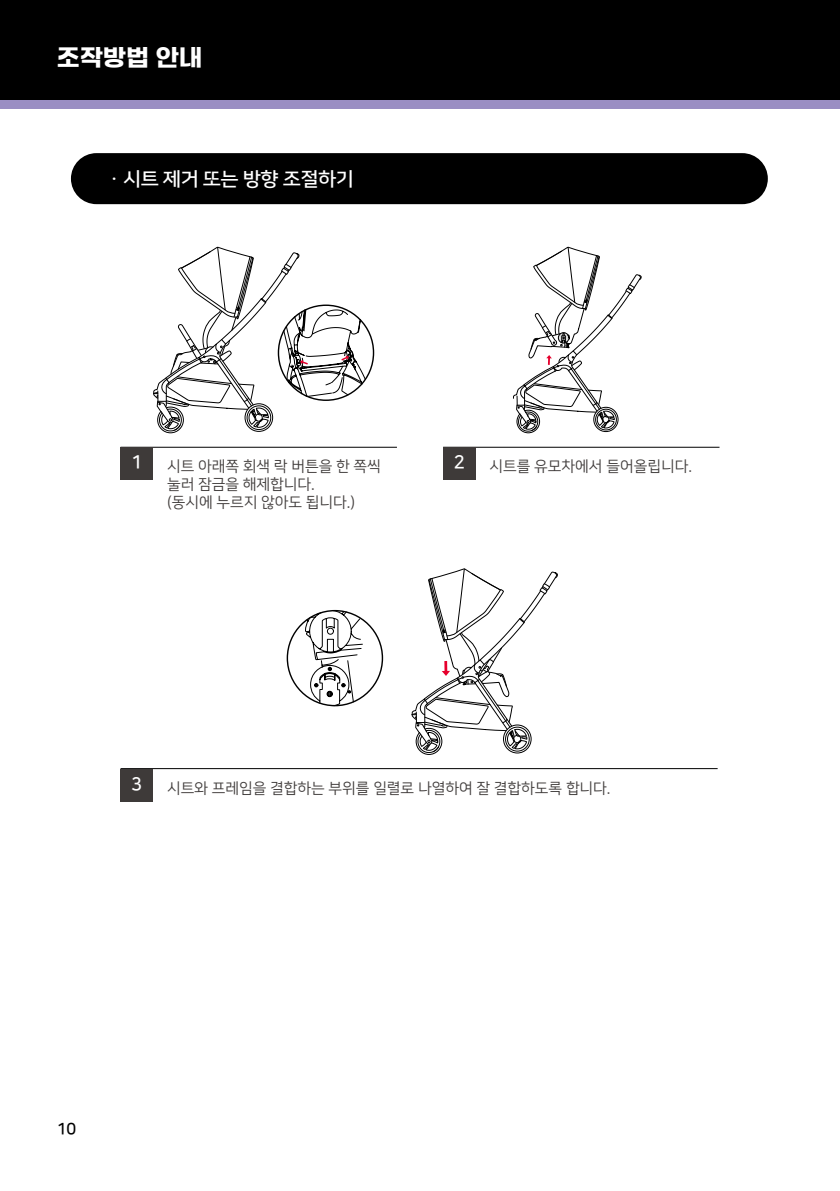
<style>
.page{position:relative;width:840px;height:1191px;background:#fff}
.page>*{position:absolute;margin:0;border:0;box-sizing:border-box;transform-origin:0 0}
.t1{font:24px "Gmarket Sans TTF Bold";color:#fff}
.t2{font:19px "Nanum Square B";letter-spacing:-.025em;color:#fff;scale:1.05 1}
.t3{font:18.4px "Nanum Square B";color:#fff}
.t4{font:16px "Nanum Square B";color:#000}
.t5{font:15px/18px "Nanum Square R";color:#3e3a39}
</style>
<div class="page">
<div style="left:0;top:99px;width:839px;height:10px;background:#9a8ec3"></div>
<div style="left:0;top:0;width:839px;height:100px;background:#000"></div>
<div style="left:71px;top:153px;width:696px;height:51px;background:#000;border-radius:26px"></div>
<hr style="left:120px;top:447px;width:277px;height:1px;background:#000">
<div style="left:120px;top:447px;width:33px;height:33px;background:#3e3a39"></div>
<hr style="left:443px;top:447px;width:276px;height:1px;background:#000">
<div style="left:443px;top:447px;width:32px;height:33px;background:#3e3a39"></div>
<hr style="left:120px;top:768px;width:597px;height:1px;background:#000">
<div style="left:120px;top:768px;width:33px;height:33px;background:#3e3a39"></div>
<svg style="left:153px;top:246px;width:213px;height:188px"></svg>
<svg style="left:513px;top:246px;width:128px;height:188px"></svg>
<svg style="left:411px;top:568px;width:147px;height:187px"></svg>
<svg style="left:305px;top:610px;width:58px;height:96px"></svg>
<h1 class="t1" style="left:57px;top:44px;width:147px">조작방법 안내</h1>
<p class="t2" style="left:105px;top:169px;width:238px">ㆍ시트 제거 또는 방향 조절하기</p>
<p class="t3" style="left:131px;top:453px;width:13px">1</p>
<p class="t3" style="left:453px;top:453px;width:13px">2</p>
<p class="t5" style="left:489px;top:458px;width:204px">시트를 유모차에서 들어올립니다.</p>
<p class="t5" style="left:167px;top:458px;width:215px">시트 아래쪽 회색 락 버튼을 한 쪽씩 눌러 잠금을 해제합니다.<br>(동시에 누르지 않아도 됩니다.)</p>
<p class="t3" style="left:131px;top:774px;width:13px">3</p>
<p class="t5" style="left:167px;top:779px;width:445px">시트와 프레임을 결합하는 부위를 일렬로 나열하여 잘 결합하도록 합니다.</p>
<p class="t4" style="left:57px;top:1120px;width:21px">10</p>
</div>
